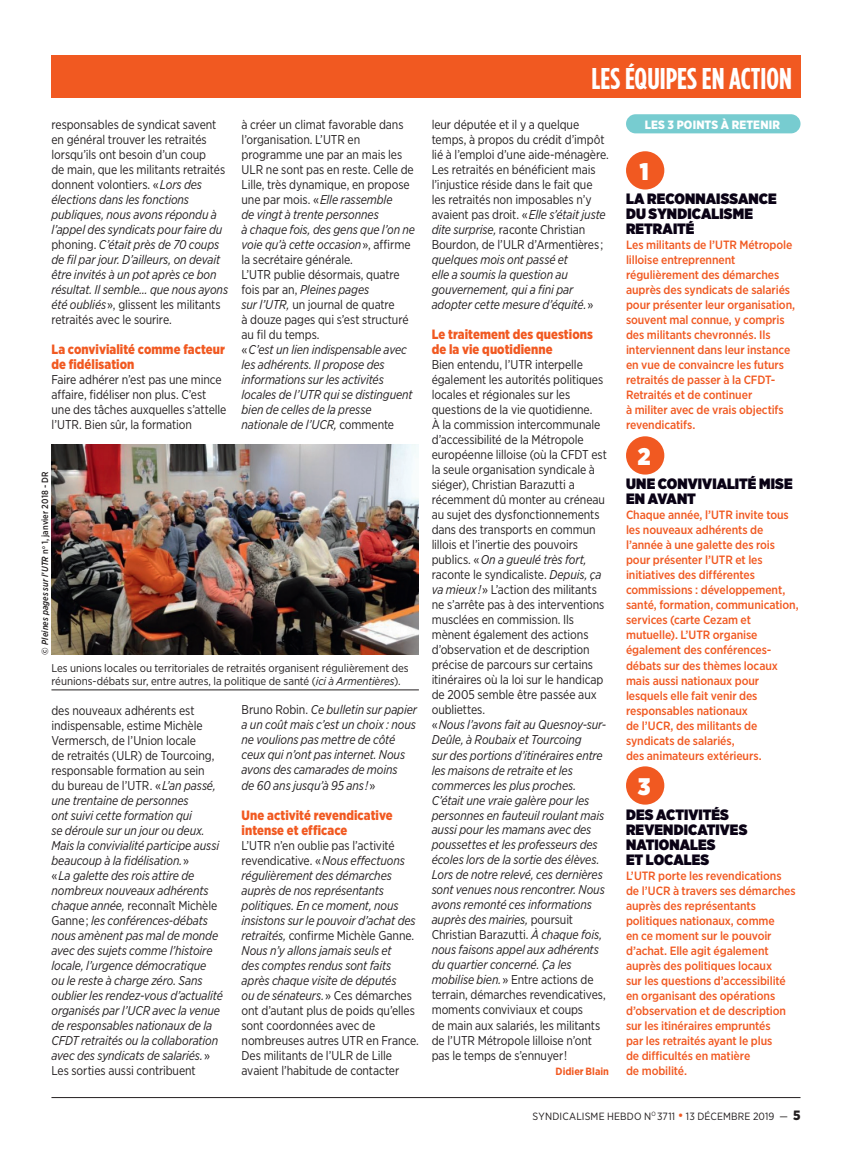
<style>
.page{position:relative;width:852px;height:1149px;background:#fff}
.page>*{position:absolute;margin:0;border:0;box-sizing:border-box;transform-origin:0 0}
.t1{font:700 30px "Gotham Condensed";color:#fff}
.t2{font:900 24px "Gotham Narrow";color:#fff;scale:.96 1}
.t3{font:900 15px/15px "Gotham Narrow";letter-spacing:.005em;color:#0a0215}
.t4{font:900 13.5px/15px "Gotham Narrow";letter-spacing:.005em;color:#f15921;scale:.95 1}
.t5{font:12.75px/15px "Gotham Narrow";letter-spacing:-.01em;color:#231f20;scale:.95 1}
.t6{font:italic 12.75px/15px "Gotham Narrow";letter-spacing:-.01em;color:#231f20;scale:.95 1}
.t7{font:500 12px/15px "Gotham Narrow";letter-spacing:-.005em;color:#f15921}
.t8{font:900 12px "Gotham Narrow";letter-spacing:.015em;color:#fff}
.t9{font:11.25px/12.8px "Gotham Narrow";letter-spacing:-.005em;color:#231f20}
.t10{font:10.5px "Gotham Narrow";letter-spacing:.015em;color:#231f20}
.t11{font:700 10.5px "Gotham Narrow";color:#f15921}
.t12{font:italic 500 9px "Gotham Narrow";letter-spacing:.015em;color:#231f20;scale:.96 1}
.s1{font-style:normal}
.s2{font-style:italic}
.s3{font-size:13.5px;color:#f15921}
.s4{font-weight:900;font-size:13.5px}
</style>
<div class="page">
<hr style="left:51px;top:1097px;width:749px;height:1px;background:#231f20">
<div style="left:51px;top:56px;width:749px;height:42px;background:#f15921"></div>
<hr style="left:51px;top:690px;width:367px;height:1px;background:#231f20">
<img style="left:51px;top:444px;width:367px;height:210px">
<div style="left:625px;top:151px;width:39px;height:39px;background:#f15921;border-radius:50%"></div>
<div style="left:625px;top:436px;width:39px;height:39px;background:#f15921;border-radius:50%"></div>
<div style="left:625px;top:766px;width:39px;height:39px;background:#f15921;border-radius:50%"></div>
<div style="left:625px;top:114px;width:175px;height:19px;background:#77ccd0;border-radius:10px"></div>
<p class="t6" style="left:51px;top:117px;width:187px"><span class="s1">responsables de syndicat savent en général trouver les retraités lorsqu’ils ont besoin d’un coup<br>de main, que les militants retraités donnent volontiers. «</span>Lors des élections dans les fonctions publiques, nous avons répondu à l’appel des syndicats pour faire du <span class="s1">phoning.</span> C’était près de 70 coups de fil par jour. D’ailleurs, on devait être invités à un pot après ce bon résultat. Il semble… que nous ayons été oubliés<span class="s1">», glissent les militants retraités avec le sourire.</span></p>
<p class="t4" style="left:51px;top:342px;width:184px">La convivialité comme facteur de fidélisation</p>
<p class="t5" style="left:51px;top:372px;width:185px">Faire adhérer n’est pas une mince affaire, fidéliser non plus. C’est une des tâches auxquelles s’attelle l’UTR. Bien sûr, la formation</p>
<p class="t5" style="left:241px;top:117px;width:184px">à créer un climat favorable dans l’organisation. L’UTR en programme une par an mais les<br>ULR ne sont pas en reste. Celle de<br>Lille, très dynamique, en propose une par mois. «<span class="s2">Elle rassemble<br>de vingt à trente personnes<br>à chaque fois, des gens que l’on ne voie qu’à cette occasion</span>», affirme la secrétaire générale.<br>L’UTR publie désormais, quatre fois par an, <span class="s2">Pleines pages<br>sur l’UTR,</span> un journal de quatre<br>à douze pages qui s’est structuré au fil du temps.<br>«<span class="s2">C’est un lien indispensable avec les adhérents. Il propose des informations sur les activités locales de l’UTR qui se distinguent bien de celles de la presse nationale de l’UCR,</span> commente</p>
<p class="t12" style="left:39px;top:654px;width:192px;rotate:-90deg"><span class="s1">©</span> Pleines pages sur l’UTR <span class="s1">n</span><sup>o</sup> <span class="s1">1, janvier 2018 - DR</span></p>
<p class="t9" style="left:51px;top:662px;width:358px">Les unions locales ou territoriales de retraités organisent régulièrement des réunions-débats sur, entre autres, la politique de santé (<span class="s2">ici à Armentières</span>).</p>
<p class="t6" style="left:51px;top:702px;width:182px"><span class="s1">des nouveaux adhérents est indispensable, estime Michèle<br>Vermersch, de l’Union locale<br>de retraités (ULR) de Tourcoing, responsable formation au sein<br>du bureau de l’UTR. «</span>L’an passé, une trentaine de personnes<br>ont suivi cette formation qui<br>se déroule sur un jour ou deux.<br>Mais la convivialité participe aussi beaucoup à la fidélisation.<span class="s1">»<br>«</span>La galette des rois attire de nombreux nouveaux adhérents chaque année, <span class="s1">reconnaît Michèle<br>Ganne;</span> les conférences-débats nous amènent pas mal de monde avec des sujets comme l’histoire locale, l’urgence démocratique<br>ou le reste à charge zéro. Sans oublier les rendez-vous d’actualité organisés par l’UCR avec la venue de responsables nationaux de la<br>CFDT retraités ou la collaboration avec des syndicats de salariés.<span class="s1">»<br>Les sorties aussi contribuent</span></p>
<p class="t6" style="left:241px;top:702px;width:186px"><span class="s1">Bruno Robin.</span> Ce bulletin sur papier a un coût mais c’est un choix : nous ne voulions pas mettre de côté ceux qui n’ont pas internet. Nous avons des camarades de moins<br>de 60 ans jusqu’à 95 ans !<span class="s1">»</span></p>
<p class="t4" style="left:241px;top:807px;width:160px">Une activité revendicative intense et efficace</p>
<p class="t6" style="left:241px;top:837px;width:188px"><span class="s1">L’UTR n’en oublie pas l’activité revendicative. «</span>Nous effectuons régulièrement des démarches auprès de nos représentants politiques. En ce moment, nous insistons sur le pouvoir d’achat des retraités, <span class="s1">confirme Michèle Ganne.<br></span>Nous n’y allons jamais seuls et<br>des comptes rendus sont faits après chaque visite de députés<br>ou de sénateurs.<span class="s1">» Ces démarches ont d’autant plus de poids qu’elles sont coordonnées avec de nombreuses autres UTR en France.<br>Des militants de l’ULR de Lille avaient l’habitude de contacter</span></p>
<h1 class="t1" style="left:591px;top:60px;width:202px">LES ÉQUIPES EN ACTION</h1>
<p class="t8" style="left:644px;top:117px;width:137px">LES 3 POINTS À RETENIR</p>
<p class="t5" style="left:431px;top:117px;width:188px">leur députée et il y a quelque temps, à propos du crédit d’impôt lié à l’emploi d’une aide-ménagère.<br>Les retraités en bénéficient mais l’injustice réside dans le fait que les retraités non imposables n’y avaient pas droit. «<span class="s2">Elle s’était juste dite surprise,</span> raconte Christian Bourdon, de l’ULR d’Armentières;</p>
<p class="t6" style="left:431px;top:252px;width:172px">quelques mois ont passé et<br>elle a soumis la question au gouvernement, qui a fini par adopter cette mesure d’équité.<span class="s1">»</span></p>
<p class="t4" style="left:431px;top:327px;width:171px">Le traitement des questions de la vie quotidienne</p>
<p class="t5" style="left:431px;top:357px;width:186px">Bien entendu, l’UTR interpelle également les autorités politiques locales et régionales sur les questions de la vie quotidienne.<br>À la commission intercommunale d’accessibilité de la Métropole européenne lilloise (où la CFDT est la seule organisation syndicale à siéger), Christian Barazutti a récemment dû monter au créneau au sujet des dysfonctionnements dans des transports en commun lillois et l’inertie des pouvoirs publics. «<span class="s2">On a gueulé très fort, </span>raconte le syndicaliste. <span class="s2">Depuis, ça va mieux !</span>» L’action des militants ne s’arrête pas à des interventions musclées en commission. Ils mènent également des actions d’observation et de description précise de parcours sur certains itinéraires où la loi sur le handicap de 2005 semble être passée aux oubliettes.<br>«<span class="s2">Nous l’avons fait au Quesnoy-sur-<br>Deûle, à Roubaix et Tourcoing<br>sur des portions d’itinéraires entre les maisons de retraite et les commerces les plus proches.<br>C’était une vraie galère pour les personnes en fauteuil roulant mais aussi pour les mamans avec des poussettes et les professeurs des écoles lors de la sortie des élèves.<br>Lors de notre relevé, ces dernières sont venues nous rencontrer. Nous avons remonté ces informations auprès des mairies,</span> poursuit<br>Christian Barazutti. <span class="s2">À chaque fois, nous faisons appel aux adhérents du quartier concerné. Ça les mobilise bien.</span>» Entre actions de terrain, démarches revendicatives, moments conviviaux et coups<br>de main aux salariés, les militants de l’UTR Métropole lilloise n’ont pas le temps de s’ennuyer!</p>
<p class="t11" style="left:555px;top:1064px;width:55px">Didier Blain</p>
<p class="t10" style="left:532px;top:1109px;width:269px">SYNDICALISME HEBDO N<sup>O</sup> 3711 <span class="s3">•</span> 13 DÉCEMBRE 2019 — <span class="s4">5</span></p>
<h2 class="t2" style="left:639px;top:155px;width:11px">1</h2>
<p class="t3" style="left:625px;top:191px;width:152px">LA RECONNAISSANCE<br>DU SYNDICALISME<br>RETRAITÉ</p>
<p class="t7" style="left:625px;top:238px;width:171px">Les militants de l’UTR Métropole lilloise entreprennent régulièrement des démarches auprès des syndicats de salariés pour présenter leur organisation, souvent mal connue, y compris des militants chevronnés. Ils interviennent dans leur instance en vue de convaincre les futurs retraités de passer à la CFDT-<br>Retraités et de continuer<br>à militer avec de vrais objectifs revendicatifs.</p>
<h2 class="t2" style="left:637px;top:440px;width:15px">2</h2>
<p class="t3" style="left:625px;top:476px;width:168px">UNE CONVIVIALITÉ MISE<br>EN AVANT</p>
<p class="t7" style="left:625px;top:508px;width:174px">Chaque année, l’UTR invite tous les nouveaux adhérents de l’année à une galette des rois pour présenter l’UTR et les initiatives des différentes commissions : développement, santé, formation, communication, services (carte Cezam et mutuelle). L’UTR organise également des conférences&shy;débats sur des thèmes locaux mais aussi nationaux pour lesquels elle fait venir des responsables nationaux<br>de l’UCR, des militants de syndicats de salariés,<br>des animateurs extérieurs.</p>
<h2 class="t2" style="left:637px;top:770px;width:15px">3</h2>
<p class="t3" style="left:625px;top:806px;width:123px">DES ACTIVITÉS<br>REVENDICATIVES<br>NATIONALES<br>ET LOCALES</p>
<p class="t7" style="left:625px;top:868px;width:171px">L’UTR porte les revendications de l’UCR à travers ses démarches auprès des représentants politiques nationaux, comme<br>en ce moment sur le pouvoir d’achat. Elle agit également auprès des politiques locaux<br>sur les questions d’accessibilité en organisant des opérations d’observation et de description sur les itinéraires empruntés<br>par les retraités ayant le plus<br>de difficultés en matière<br>de mobilité.</p>
</div>
